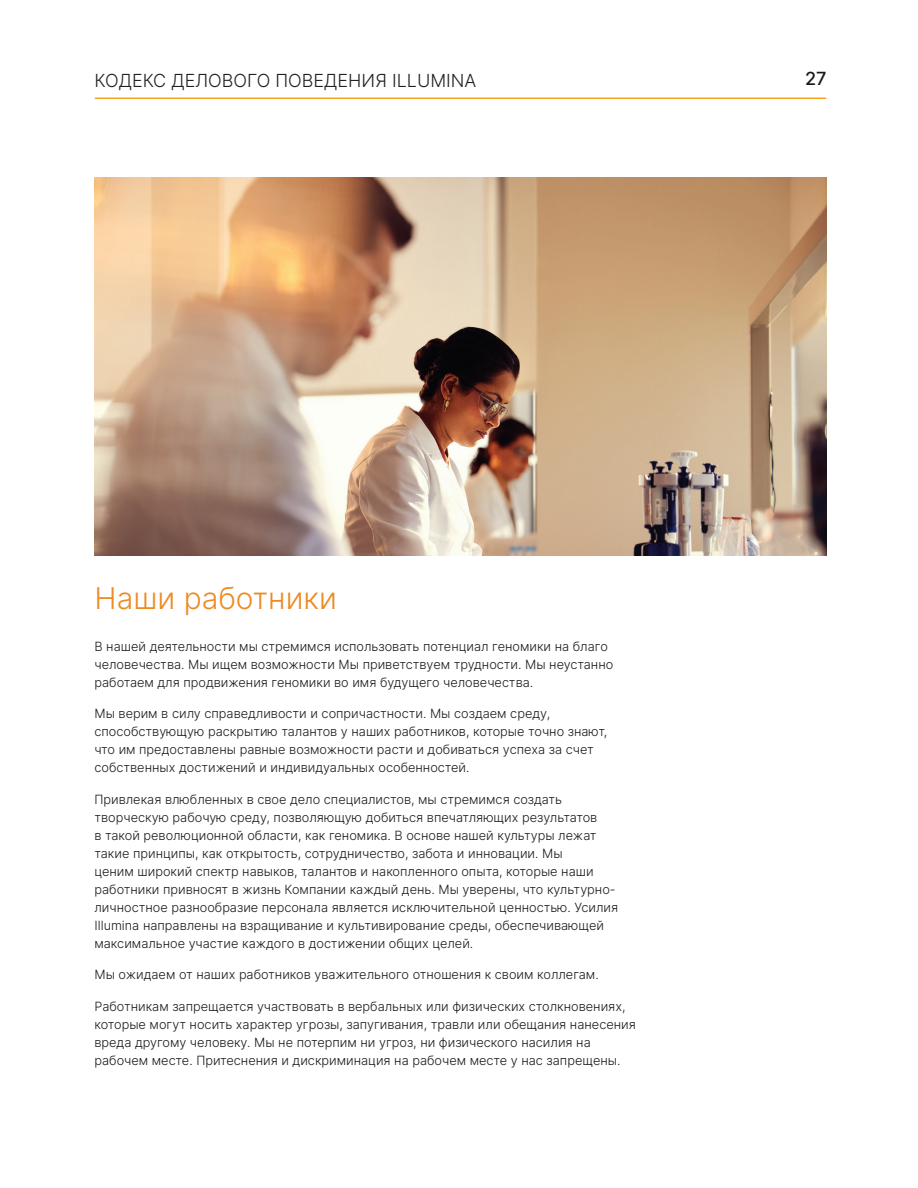
<style>
.page{position:relative;width:918px;height:1188px;background:#fff}
.page>*{position:absolute;margin:0;border:0;box-sizing:border-box;transform-origin:0 0}
.t1{font:30px "Inter";color:#ed8b22}
.t2{font:18px "Inter";color:#231f20}
.t3{font:500 18px "Inter";color:#1c1a18}
.t4{font:12.75px/18px "Inter";color:#1c1a18}
</style>
<div class="page">
<hr style="left:95px;top:98px;width:731px;height:1px;background:#f9a31b">
<img style="left:94px;top:178px;width:732px;height:377px">
<h2 class="t2" style="left:94px;top:67px;width:383px">КОДЕКС ДЕЛОВОГО ПОВЕДЕНИЯ ILLUMINA</h2>
<h2 class="t3" style="left:805px;top:65px;width:23px">27</h2>
<h1 class="t1" style="left:94px;top:577px;width:244px">Наши работники</h1>
<p class="t4" style="left:94px;top:637px;width:520px">В нашей деятельности мы стремимся использовать потенциал геномики на благо человечества. Мы ищем возможности Мы приветствуем трудности. Мы неустанно работаем для продвижения геномики во имя будущего человечества.</p>
<p class="t4" style="left:94px;top:704px;width:514px">Мы верим в силу справедливости и сопричастности. Мы создаем среду, способствующую раскрытию талантов у наших работников, которые точно знают, что им предоставлены равные возможности расти и добиваться успеха за счет собственных достижений и индивидуальных особенностей.</p>
<p class="t4" style="left:94px;top:790px;width:525px">Привлекая влюбленных в свое дело специалистов, мы стремимся создать творческую рабочую среду, позволяющую добиться впечатляющих результатов<br>в такой революционной области, как геномика. В основе нашей культуры лежат такие принципы, как открытость, сотрудничество, забота и инновации. Мы<br>ценим широкий спектр навыков, талантов и накопленного опыта, которые наши работники привносят в жизнь Компании каждый день. Мы уверены, что культурно&shy;личностное разнообразие персонала является исключительной ценностью. Усилия Illumina направлены на взращивание и культивирование среды, обеспечивающей максимальное участие каждого в достижении общих целей.</p>
<p class="t4" style="left:94px;top:965px;width:506px">Мы ожидаем от наших работников уважительного отношения к своим коллегам.</p>
<p class="t4" style="left:94px;top:997px;width:543px">Работникам запрещается участвовать в вербальных или физических столкновениях, которые могут носить характер угрозы, запугивания, травли или обещания нанесения вреда другому человеку. Мы не потерпим ни угроз, ни физического насилия на рабочем месте. Притеснения и дискриминация на рабочем месте у нас запрещены.</p>
</div>
